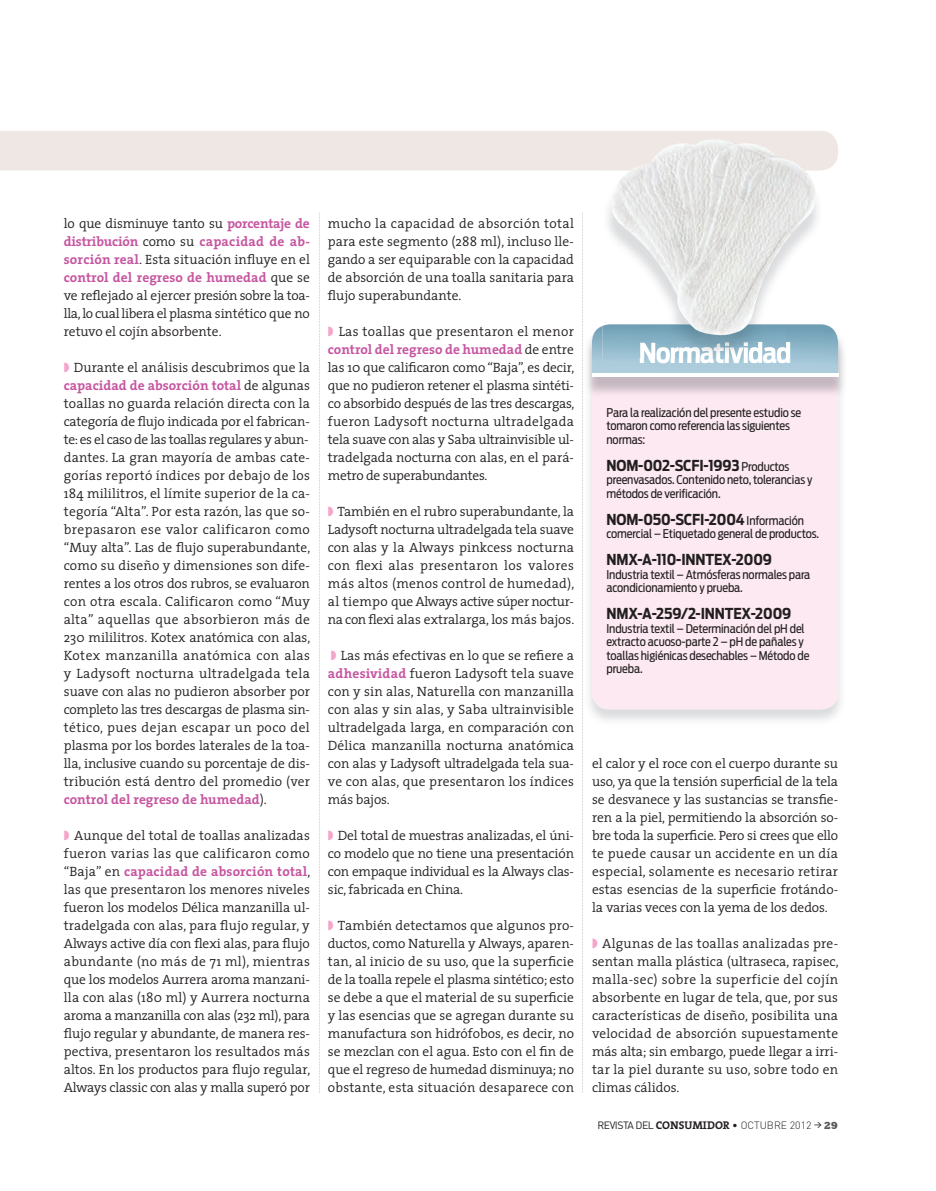
<style>
.page{position:relative;width:936px;height:1191px;background:#fff}
.page>*{position:absolute;margin:0;border:0;box-sizing:border-box;transform-origin:0 0}
.t1{font:700 27px "Antenna Cond";letter-spacing:-.04em;color:#fff}
.t2{font:700 15px "Antenna Cond";letter-spacing:-.01em;color:#231f20}
.t3{font:300 13.5px/18px "The Serif";color:#231f20;text-align:justify}
.t4{font:12px/13.5px "Antenna Cond";letter-spacing:-.01em;color:#231f20}
.t5{font:300 10.5px "DIN";color:#231f20}
.s1{font-weight:700;color:#c656a0}
.s2{color:#f5a5c9}
.s3{font-weight:400;font-size:12px}
.s4{font-weight:400}
.s5{font-family:"The Serif";font-weight:700;font-size:11.25px}
.s6{font-weight:500;font-size:7.5px}
.s7{font-family:"Rockwell";font-weight:800;color:#57585a}
</style>
<div class="page">
<div style="left:592px;top:324px;width:246px;height:385px;background:#fce9f1;border-radius:17px"></div>
<div style="left:0;top:131px;width:838px;height:39px;background:#eee7e3"></div>
<img style="left:585px;top:334px;width:261px;height:63px">
<img style="left:592px;top:376px;width:246px;height:21px">
<svg style="left:319px;top:213px;width:1px;height:880px"></svg>
<svg style="left:582px;top:213px;width:1px;height:880px"></svg>
<img style="left:602px;top:146px;width:220px;height:25px">
<svg style="left:592px;top:324px;width:246px;height:52px;background:#b3cfdd"></svg>
<img style="left:602px;top:324px;width:220px;height:34px">
<img style="left:640px;top:342px;width:150px;height:16px">
<img style="left:608px;top:137px;width:211px;height:198px">
<p class="t3" style="left:64px;top:214px;width:247px">lo que disminuye tanto su <span class="s1">porcentaje de distribución</span> como su <span class="s1">capacidad de ab&shy;sorción real</span>. Esta situación influye en el <span class="s1">control del regreso de humedad</span> que se ve reflejado al ejercer presión sobre la toa&shy;lla, lo cual libera el plasma sintético que no retuvo el cojín absorbente.</p>
<p class="t3" style="left:64px;top:358px;width:248px;text-align:left"><span class="s2">◗</span> Durante el análisis descubrimos que la <span class="s1">capacidad de absorción total</span> de algunas toallas no guarda relación directa con la categoría de flujo indicada por el fabrican&shy;te: es el caso de las toallas regulares y abun&shy;dantes. La gran mayoría de ambas cate&shy;gorías reportó índices por debajo de los 184 mililitros, el límite superior de la ca&shy;tegoría “Alta”. Por esta razón, las que so&shy;brepasaron ese valor calificaron como “Muy alta”. Las de flujo superabundante, como su diseño y dimensiones son dife&shy;rentes a los otros dos rubros, se evaluaron con otra escala. Calificaron como “Muy alta” aquellas que absorbieron más de 230 mililitros. Kotex anatómica con alas, Kotex manzanilla anatómica con alas y Ladysoft nocturna ultradelgada tela suave con alas no pudieron absorber por completo las tres descargas de plasma sin&shy;tético, pues dejan escapar un poco del plasma por los bordes laterales de la toa&shy;lla, inclusive cuando su porcentaje de dis&shy;tribución está dentro del promedio (ver <span class="s1">control del regreso de humedad</span>).</p>
<p class="t3" style="left:64px;top:826px;width:248px"><span class="s2">◗</span> Aunque del total de toallas analizadas fueron varias las que calificaron como “Baja” en <span class="s1">capacidad de absorción total</span>, las que presentaron los menores niveles fueron los modelos Délica manzanilla ul&shy;tradelgada con alas, para flujo regular, y Always active día con flexi alas, para flujo abundante (no más de 71 ml), mientras que los modelos Aurrera aroma manzani&shy;lla con alas (180 ml) y Aurrera nocturna aroma a manzanilla con alas (232 ml), para flujo regular y abundante, de manera res&shy;pectiva, presentaron los resultados más altos. En los productos para flujo regular, Always classic con alas y malla superó por</p>
<p class="t3" style="left:328px;top:214px;width:247px">mucho la capacidad de absorción total para este segmento (288 ml), incluso lle&shy;gando a ser equiparable con la capacidad de absorción de una toalla sanitaria para flujo superabundante.</p>
<p class="t3" style="left:328px;top:322px;width:248px"><span class="s2">◗</span> Las toallas que presentaron el menor <span class="s1">control del regreso de humedad</span> de entre las 10 que calificaron como “Baja”, es decir, que no pudieron retener el plasma sintéti&shy;co absorbido después de las tres descargas, fueron Ladysoft nocturna ultradelgada tela suave con alas y Saba ultrainvisible ul&shy;tradelgada nocturna con alas, en el pará&shy;metro de superabundantes.</p>
<p class="t3" style="left:328px;top:502px;width:248px"><span class="s2">◗</span> También en el rubro superabundante, la Ladysoft nocturna ultradelgada tela suave con alas y la Always pinkcess nocturna con flexi alas presentaron los valores más altos (menos control de humedad), al tiempo que Always active súper noctur&shy;na con flexi alas extralarga, los más bajos.</p>
<p class="t3" style="left:328px;top:646px;width:247px"><span class="s2">◗</span> Las más efectivas en lo que se refiere a <span class="s1">adhesividad</span> fueron Ladysoft tela suave con y sin alas, Naturella con manzanilla con alas y sin alas, y Saba ultrainvisible ultradelgada larga, en comparación con Délica manzanilla nocturna anatómica con alas y Ladysoft ultradelgada tela sua&shy;ve con alas, que presentaron los índices más bajos.</p>
<p class="t3" style="left:328px;top:826px;width:247px"><span class="s2">◗</span> Del total de muestras analizadas, el úni&shy;co modelo que no tiene una presentación con empaque individual es la Always clas&shy;sic, fabricada en China.</p>
<p class="t3" style="left:328px;top:916px;width:247px"><span class="s2">◗</span> También detectamos que algunos pro&shy;ductos, como Naturella y Always, aparen&shy;tan, al inicio de su uso, que la superficie de la toalla repele el plasma sintético; esto se debe a que el material de su superficie y las esencias que se agregan durante su manufactura son hidrófobos, es decir, no se mezclan con el agua. Esto con el fin de que el regreso de humedad disminuya; no obstante, esta situación desaparece con</p>
<p class="t1" style="left:638px;top:337px;width:154px">Normatividad</p>
<p class="t4" style="left:606px;top:406px;width:196px">Para la realización del presente estudio se tomaron como referencia las siguientes normas:</p>
<p class="t2" style="left:606px;top:456px;width:184px">NOM-002-SCFI-1993 <span class="s3">Productos</span></p>
<p class="t4" style="left:606px;top:473px;width:207px">preenvasados. Contenido neto, tolerancias y métodos de verificación.</p>
<p class="t2" style="left:606px;top:510px;width:199px">NOM-050-SCFI-2004 <span class="s3">Información</span></p>
<p class="t4" style="left:606px;top:527px;width:214px">comercial – Etiquetado general de productos.</p>
<p class="t2" style="left:606px;top:551px;width:167px">NMX-A-110-INNTEX-2009</p>
<p class="t4" style="left:606px;top:568px;width:205px">Industria textil – Atmósferas normales para acondicionamiento y prueba.</p>
<p class="t2" style="left:606px;top:605px;width:186px">NMX-A-259/2-INNTEX-2009</p>
<p class="t4" style="left:606px;top:622px;width:204px">Industria textil – Determinación del pH del extracto acuoso-parte 2 – pH de pañales y toallas higiénicas desechables – Método de prueba.</p>
<p class="t3" style="left:592px;top:754px;width:247px">el calor y el roce con el cuerpo durante su uso, ya que la tensión superficial de la tela se desvanece y las sustancias se transfie&shy;ren a la piel, permitiendo la absorción so&shy;bre toda la superficie. Pero si crees que ello te puede causar un accidente en un día especial, solamente es necesario retirar estas esencias de la superficie frotándo&shy;la varias veces con la yema de los dedos.</p>
<p class="t3" style="left:592px;top:934px;width:248px"><span class="s2">◗</span> Algunas de las toallas analizadas pre&shy;sentan malla plástica (ultraseca, rapisec, malla-sec) sobre la superficie del cojín absorbente en lugar de tela, que, por sus características de diseño, posibilita una velocidad de absorción supuestamente más alta; sin embargo, puede llegar a irri&shy;tar la piel durante su uso, sobre todo en climas cálidos.</p>
<p class="t5" style="left:597px;top:1118px;width:242px"><span class="s4">REVISTA DEL</span> <span class="s5">CONSUMIDOR</span> • OCTUBRE 2012 <span class="s6">&gt;</span> <span class="s7">29</span></p>
</div>
